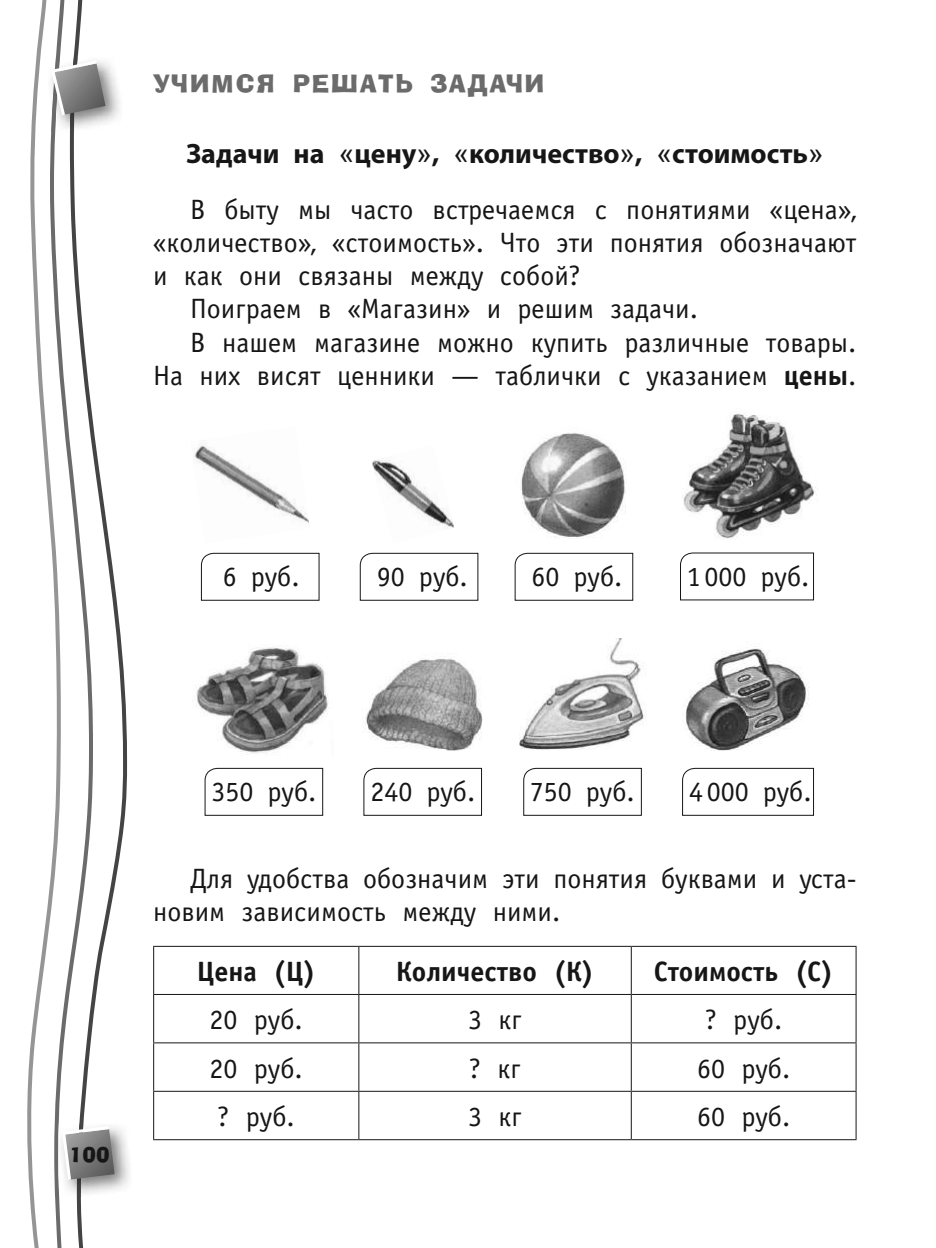
<style>
.page{position:relative;width:936px;height:1248px;background:#fff}
.page>*{position:absolute;margin:0;border:0;box-sizing:border-box;transform-origin:0 0}
.t1{font:28px/33.2px "Officina Sans C";color:#161616}
.t2{font:700 28px "Myriad Pro";color:#161616}
.t3{font:700 28px "Officina Sans C";color:#161616}
.t4{font:24px "Ad Lib BT";letter-spacing:.09em;color:#6b6b6b}
.t5{font:20px "Ad Lib BT";color:#161616}
.s1{font-family:"Arial";font-weight:400}
.s2{font-weight:700}
</style>
<div class="page">
<svg style="left:93px;top:423px;width:34px;height:597px"></svg>
<svg style="left:61px;top:0;width:32px;height:1247px"></svg>
<svg style="left:27px;top:0;width:34px;height:1247px"></svg>
<img style="left:48px;top:58px;width:72px;height:74px">
<img style="left:70px;top:119px;width:8px;height:13px">
<img style="left:51px;top:119px;width:9px;height:13px">
<svg style="left:49px;top:58px;width:56px;height:61px"></svg>
<img style="left:58px;top:1123px;width:71px;height:73px">
<img style="left:77px;top:1123px;width:6px;height:73px">
<svg style="left:60px;top:1124px;width:55px;height:58px"></svg>
<img style="left:196px;top:646px;width:133px;height:109px">
<img style="left:365px;top:658px;width:117px;height:92px">
<img style="left:682px;top:646px;width:127px;height:104px">
<img style="left:519px;top:638px;width:127px;height:112px">
<svg style="left:204px;top:767px;width:120px;height:49px"></svg>
<svg style="left:363px;top:767px;width:119px;height:49px"></svg>
<svg style="left:523px;top:767px;width:119px;height:49px"></svg>
<svg style="left:682px;top:767px;width:132px;height:49px"></svg>
<img style="left:194px;top:444px;width:115px;height:79px">
<img style="left:372px;top:458px;width:82px;height:71px">
<img style="left:521px;top:433px;width:105px;height:106px">
<img style="left:682px;top:413px;width:136px;height:126px">
<svg style="left:200px;top:552px;width:120px;height:49px"></svg>
<svg style="left:359px;top:552px;width:120px;height:49px"></svg>
<svg style="left:514px;top:552px;width:119px;height:49px"></svg>
<svg style="left:680px;top:552px;width:134px;height:49px"></svg>
<hr style="left:153px;top:946px;width:1px;height:47px;background:#161616">
<hr style="left:153px;top:945px;width:206px;height:1px;background:#161616">
<hr style="left:358px;top:946px;width:1px;height:47px;background:#161616">
<hr style="left:359px;top:945px;width:272px;height:1px;background:#161616">
<hr style="left:630px;top:946px;width:1px;height:47px;background:#161616">
<hr style="left:855px;top:946px;width:1px;height:47px;background:#161616">
<hr style="left:631px;top:945px;width:225px;height:1px;background:#161616">
<hr style="left:153px;top:994px;width:1px;height:48px;background:#161616">
<hr style="left:153px;top:993px;width:206px;height:1px;background:#161616">
<hr style="left:358px;top:994px;width:1px;height:48px;background:#161616">
<hr style="left:359px;top:993px;width:272px;height:1px;background:#161616">
<hr style="left:630px;top:994px;width:1px;height:48px;background:#161616">
<hr style="left:855px;top:994px;width:1px;height:48px;background:#161616">
<hr style="left:631px;top:993px;width:225px;height:1px;background:#161616">
<hr style="left:153px;top:1043px;width:1px;height:47px;background:#161616">
<hr style="left:153px;top:1042px;width:206px;height:1px;background:#161616">
<hr style="left:358px;top:1043px;width:1px;height:47px;background:#161616">
<hr style="left:359px;top:1042px;width:272px;height:1px;background:#161616">
<hr style="left:630px;top:1043px;width:1px;height:47px;background:#161616">
<hr style="left:855px;top:1043px;width:1px;height:47px;background:#161616">
<hr style="left:631px;top:1042px;width:225px;height:1px;background:#161616">
<hr style="left:153px;top:1091px;width:1px;height:48px;background:#161616">
<hr style="left:153px;top:1090px;width:206px;height:1px;background:#161616">
<hr style="left:153px;top:1139px;width:206px;height:1px;background:#161616">
<hr style="left:358px;top:1091px;width:1px;height:48px;background:#161616">
<hr style="left:359px;top:1090px;width:272px;height:1px;background:#161616">
<hr style="left:359px;top:1139px;width:272px;height:1px;background:#161616">
<hr style="left:630px;top:1091px;width:1px;height:48px;background:#161616">
<hr style="left:855px;top:1091px;width:1px;height:48px;background:#161616">
<hr style="left:631px;top:1090px;width:225px;height:1px;background:#161616">
<hr style="left:631px;top:1139px;width:225px;height:1px;background:#161616">
<p class="t4" style="left:153px;top:74px;width:392px">УЧИМСЯ РЕШАТЬ ЗАДАЧИ</p>
<p class="t2" style="left:186px;top:137px;width:639px">Задачи на <span class="s1">«</span>цену<span class="s1">»</span>, <span class="s1">«</span>количество<span class="s1">»</span>, <span class="s1">«</span>стоимость<span class="s1">»</span></p>
<p class="t1" style="left:190px;top:192px;width:668px">В быту мы часто встречаемся с понятиями «цена»,</p>
<p class="t1" style="left:153px;top:226px;width:704px">«количество», «стоимость». Что эти понятия обозначают</p>
<p class="t1" style="left:153px;top:259px;width:429px">и как они связаны между собой?</p>
<p class="t1" style="left:190px;top:292px;width:509px">Поиграем в «Магазин» и решим задачи.</p>
<p class="t1" style="left:190px;top:325px;width:668px">В нашем магазине можно купить различные товары.</p>
<p class="t1" style="left:153px;top:358px;width:704px">На них висят ценники — таблички с указанием <span class="s2">цены</span>.</p>
<p class="t1" style="left:223px;top:559px;width:78px">6 руб.</p>
<p class="t1" style="left:377px;top:559px;width:92px">90 руб.</p>
<p class="t1" style="left:531px;top:559px;width:92px">60 руб.</p>
<p class="t1" style="left:687px;top:559px;width:124px">1 000 руб.</p>
<p class="t5" style="left:69px;top:1146px;width:42px">100</p>
<p class="t1" style="left:211px;top:774px;width:106px">350 руб.</p>
<p class="t1" style="left:370px;top:774px;width:106px">240 руб.</p>
<p class="t1" style="left:529px;top:774px;width:106px">750 руб.</p>
<p class="t1" style="left:689px;top:774px;width:124px">4 000 руб.</p>
<p class="t1" style="left:153px;top:861px;width:704px;text-indent:37px">Для удобства обозначим эти понятия бук вами и уста&shy;новим зависимость между ними.</p>
<p class="t3" style="left:197px;top:961px;width:121px">Цена (Ц)</p>
<p class="t3" style="left:396px;top:961px;width:200px">Количество (К)</p>
<p class="t3" style="left:653px;top:961px;width:181px">Стоимость (С)</p>
<p class="t1" style="left:209px;top:1002px;width:95px">20 руб.</p>
<p class="t1" style="left:468px;top:1002px;width:55px">3 кг</p>
<p class="t1" style="left:705px;top:1002px;width:79px">? руб.</p>
<p class="t1" style="left:209px;top:1051px;width:95px">20 руб.</p>
<p class="t1" style="left:469px;top:1051px;width:53px">? кг</p>
<p class="t1" style="left:697px;top:1051px;width:95px">60 руб.</p>
<p class="t1" style="left:218px;top:1099px;width:79px">? руб.</p>
<p class="t1" style="left:468px;top:1099px;width:55px">3 кг</p>
<p class="t1" style="left:697px;top:1099px;width:95px">60 руб.</p>
</div>
